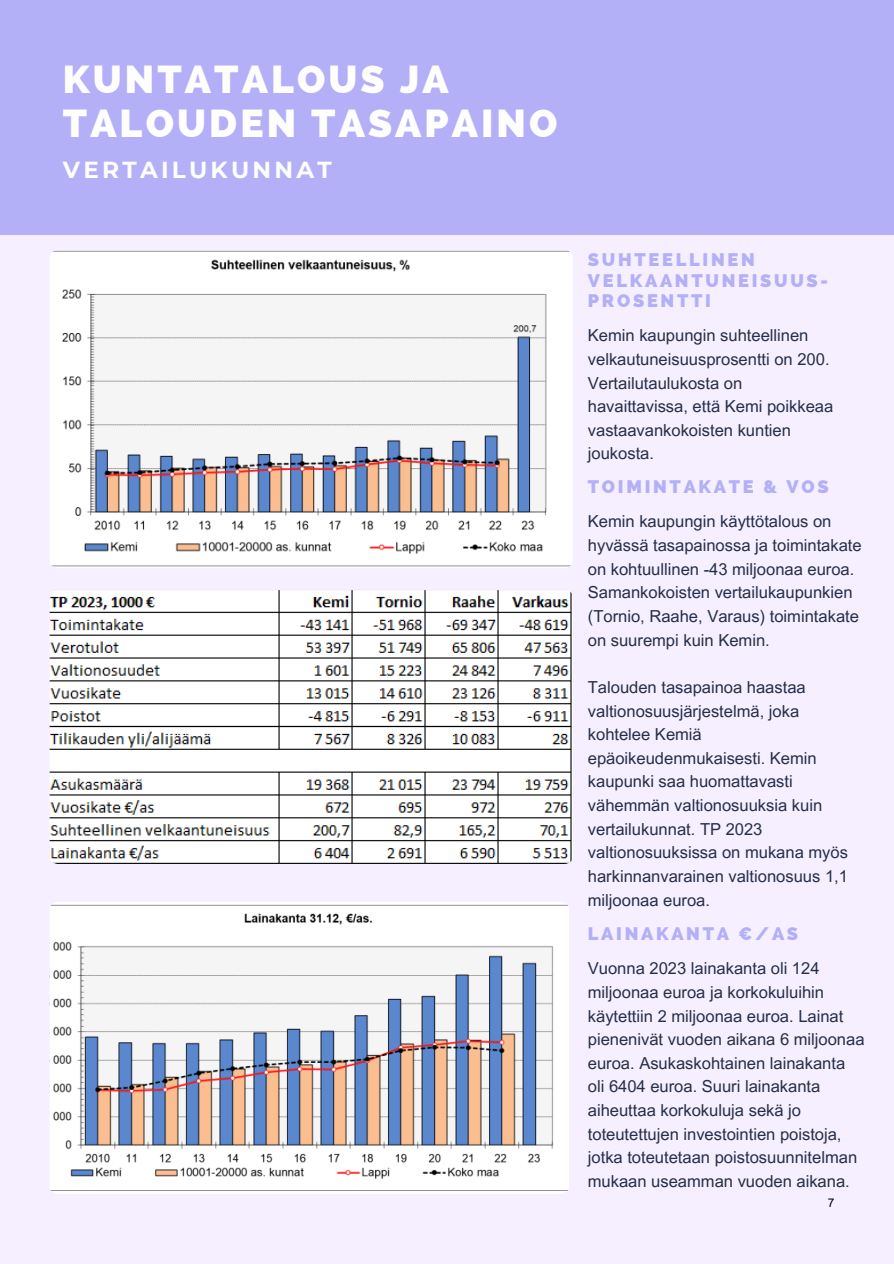
<style>
.page{position:relative;width:894px;height:1264px;background:#fff}
.page>*{position:absolute;margin:0;border:0;box-sizing:border-box;transform-origin:0 0}
.t1{font:800 39px/43.8px "Raleway";letter-spacing:.08em;color:#fefefe}
.t2{font:700 23.1px "Montserrat";letter-spacing:.14em;color:#fefefe}
.t3{font:800 18.15px/20.2px "Raleway";letter-spacing:.15em;color:#b3b0f8}
.t4{font:16.5px/23.7px "Arial MT Pro";color:#252e4a}
.t5{font:12px "Arial MT Pro";color:#000}
</style>
<div class="page">
<div style="left:0;top:0;width:893px;height:1263px;background:#b3b0f8"></div>
<div style="left:0;top:235px;width:893px;height:750px;background:#f5efff"></div>
<div style="left:0;top:985px;width:893px;height:278px;background:#f5efff"></div>
<img style="left:50px;top:250px;width:522px;height:318px;border-radius:8px">
<img style="left:50px;top:902px;width:519px;height:291px">
<img style="left:50px;top:590px;width:522px;height:274px">
<p class="t1" style="left:63px;top:58px;width:496px">KUNTATALOUS JA<br>TALOUDEN TASAPAINO</p>
<p class="t2" style="left:63px;top:155px;width:270px">VERTAILUKUNNAT</p>
<p class="t3" style="left:587px;top:250px;width:242px">SUHTEELLINEN<br>VELKAANTUNEISUUS-<br>PROSENTTI</p>
<h3 class="t4" style="left:587px;top:326px;width:247px">Kemin kaupungin suhteellinen velkautuneisuusprosentti on 200.<br>Vertailutaulukosta on havaittavissa, että Kemi poikkeaa vastaavankokoisten kuntien joukosta.</h3>
<h3 class="t3" style="left:587px;top:476px;width:242px">TOIMINTAKATE &amp; VOS</h3>
<p class="t4" style="left:587px;top:512px;width:275px">Kemin kaupungin käyttötalous on hyvässä tasapainossa ja toimintakate on kohtuullinen -43 miljoonaa euroa.<br>Samankokoisten vertailukaupunkien (Tornio, Raahe, Varaus) toimintakate on suurempi kuin Kemin.</p>
<p class="t4" style="left:587px;top:677px;width:261px">Talouden tasapainoa haastaa valtionosuusjärjestelmä, joka kohtelee Kemiä epäoikeudenmukaisesti. Kemin kaupunki saa huomattavasti vähemmän valtionosuuksia kuin vertailukunnat. TP 2023 valtionosuuksissa on mukana myös harkinnanvarainen valtionosuus 1,1 miljoonaa euroa.</p>
<p class="t3" style="left:587px;top:923px;width:212px">LAINAKANTA €/AS</p>
<h3 class="t4" style="left:587px;top:958px;width:278px">Vuonna 2023 lainakanta oli 124 miljoonaa euroa ja korkokuluihin käytettiin 2 miljoonaa euroa. Lainat pienenivät vuoden aikana 6 miljoonaa euroa. Asukaskohtainen lainakanta oli 6404 euroa. Suuri lainakanta aiheuttaa korkokuluja sekä jo toteutettujen investointien poistoja, jotka toteutetaan poistosuunnitelman mukaan useamman vuoden aikana.</h3>
<p class="t5" style="left:827px;top:1198px;width:8px">7</p>
</div>
